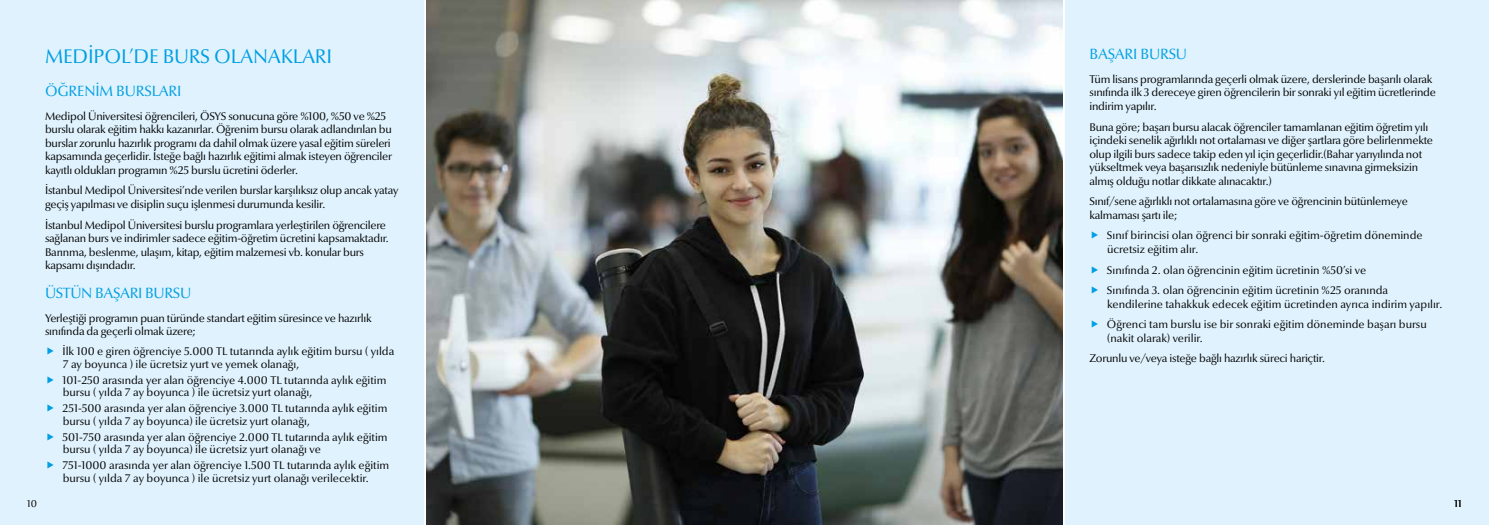
<style>
.page{position:relative;width:1489px;height:525px;background:#fff}
.page>*{position:absolute;margin:0;border:0;box-sizing:border-box;transform-origin:0 0}
.t1{font:20px "Optima Nova";letter-spacing:-.01em;color:#009fe3}
.t2{font:15px "Optima Nova";letter-spacing:-.01em;color:#009fe3}
.t3{font:11.25px/13.5px "Optima Nova";letter-spacing:-.02em;color:#000}
.t4{font:11.25px/12.5px "Optima Nova";color:#000}
.t5{font:10px "Optima Nova";color:#000}
</style>
<div class="page">
<div style="left:744px;top:0;width:744px;height:524px;background:#dff2fd"></div>
<div style="left:0;top:0;width:744px;height:524px;background:#dff2fd"></div>
<hr style="left:424px;top:0;width:2px;height:524px;background:#fff">
<hr style="left:1062px;top:0;width:2px;height:524px;background:#fff">
<img style="left:426px;top:0;width:636px;height:524px">
<p class="t5" style="left:27px;top:497px;width:11px">10</p>
<h1 class="t1" style="left:45px;top:45px;width:288px">MEDİPOL’DE BURS OLANAKLARI</h1>
<h2 class="t2" style="left:45px;top:82px;width:138px">ÖĞRENİM BURSLARI</h2>
<p class="t3" style="left:45px;top:109px;width:348px">Medipol Üniversitesi öğrencileri, ÖSYS sonucuna göre %100, %50 ve %25 burslu olarak eğitim hakkı kazanırlar. Öğrenim bursu olarak adlandırılan bu burslar zorunlu hazırlık programı da dahil olmak üzere yasal eğitim süreleri kapsamında geçerlidir. İsteğe bağlı hazırlık eğitimi almak isteyen öğrenciler kayıtlı oldukları programın %25 burslu ücretini öderler.</p>
<p class="t3" style="left:45px;top:184px;width:355px">İstanbul Medipol Üniversitesi’nde verilen burslar karşılıksız olup ancak yatay geçiş yapılması ve disiplin suçu işlenmesi durumunda kesilir.</p>
<p class="t3" style="left:45px;top:218px;width:345px">İstanbul Medipol Üniversitesi burslu programlara yerleştirilen öğrencilere sağlanan burs ve indirimler sadece eğitim-öğretim ücretini kapsamaktadır.<br>Barınma, beslenme, ulaşım, kitap, eğitim malzemesi vb. konular burs kapsamı dışındadır.</p>
<h2 class="t2" style="left:45px;top:284px;width:148px">ÜSTÜN BAŞARI BURSU</h2>
<p class="t3" style="left:45px;top:311px;width:328px">Yerleştiği programın puan türünde standart eğitim süresince ve hazırlık sınıfında da geçerli olmak üzere;</p>
<p class="t4" style="left:63px;top:345px;width:333px">İlk 100 e giren öğrenciye 5.000 TL tutarında aylık eğitim bursu ( yılda<br>7 ay boyunca ) ile ücretsiz yurt ve yemek olanağı,</p>
<p class="t4" style="left:63px;top:373px;width:325px">101-250 arasında yer alan öğrenciye 4.000 TL tutarında aylık eğitim bursu ( yılda 7 ay boyunca ) ile ücretsiz yurt olanağı,</p>
<p class="t4" style="left:63px;top:402px;width:326px">251-500 arasında yer alan öğrenciye 3.000 TL tutarında aylık eğitim bursu ( yılda 7 ay boyunca) ile ücretsiz yurt olanağı,</p>
<p class="t4" style="left:63px;top:430px;width:326px">501-750 arasında yer alan öğrenciye 2.000 TL tutarında aylık eğitim bursu ( yılda 7 ay boyunca) ile ücretsiz yurt olanağı ve</p>
<p class="t4" style="left:63px;top:459px;width:328px">751-1000 arasında yer alan öğrenciye 1.500 TL tutarında aylık eğitim bursu ( yılda 7 ay boyunca ) ile ücretsiz yurt olanağı verilecektir.</p>
<h2 class="t2" style="left:1089px;top:45px;width:99px">BAŞARI BURSU</h2>
<p class="t3" style="left:1089px;top:72px;width:348px">Tüm lisans programlarında geçerli olmak üzere, derslerinde başarılı olarak sınıfında ilk 3 dereceye giren öğrencilerin bir sonraki yıl eğitim ücretlerinde indirim yapılır.</p>
<p class="t3" style="left:1089px;top:120px;width:345px">Buna göre; başarı bursu alacak öğrenciler tamamlanan eğitim öğretim yılı içindeki senelik ağırlıklı not ortalaması ve diğer şartlara göre belirlenmekte olup ilgili burs sadece takip eden yıl için geçerlidir.(Bahar yarıyılında not yükseltmek veya başarısızlık nedeniyle bütünleme sınavına girmeksizin almış olduğu notlar dikkate alınacaktır.)</p>
<p class="t3" style="left:1089px;top:195px;width:320px">Sınıf/sene ağırlıklı not ortalamasına göre ve öğrencinin bütünlemeye kalmaması şartı ile;</p>
<p class="t4" style="left:1106px;top:229px;width:317px;line-height:13.5px">Sınıf birincisi olan öğrenci bir sonraki eğitim-öğretim döneminde ücretsiz eğitim alır.</p>
<p class="t4" style="left:1106px;top:259px;width:283px;line-height:20.6px">Sınıfında 2. olan öğrencinin eğitim ücretinin %50’si ve<br>Sınıfında 3. olan öğrencinin eğitim ücretinin %25 oranında</p>
<p class="t4" style="left:1106px;top:293px;width:337px;line-height:20.6px">kendilerine tahakkuk edecek eğitim ücretinden ayrıca indirim yapılır.<br>Öğrenci tam burslu ise bir sonraki eğitim döneminde başarı bursu</p>
<p class="t3" style="left:1089px;top:327px;width:237px;line-height:20.6px;text-indent:18px">(nakit olarak) verilir.<br>Zorunlu ve/veya isteğe bağlı hazırlık süreci hariçtir.</p>
<p class="t5" style="left:1454px;top:497px;width:9px">11</p>
</div>
